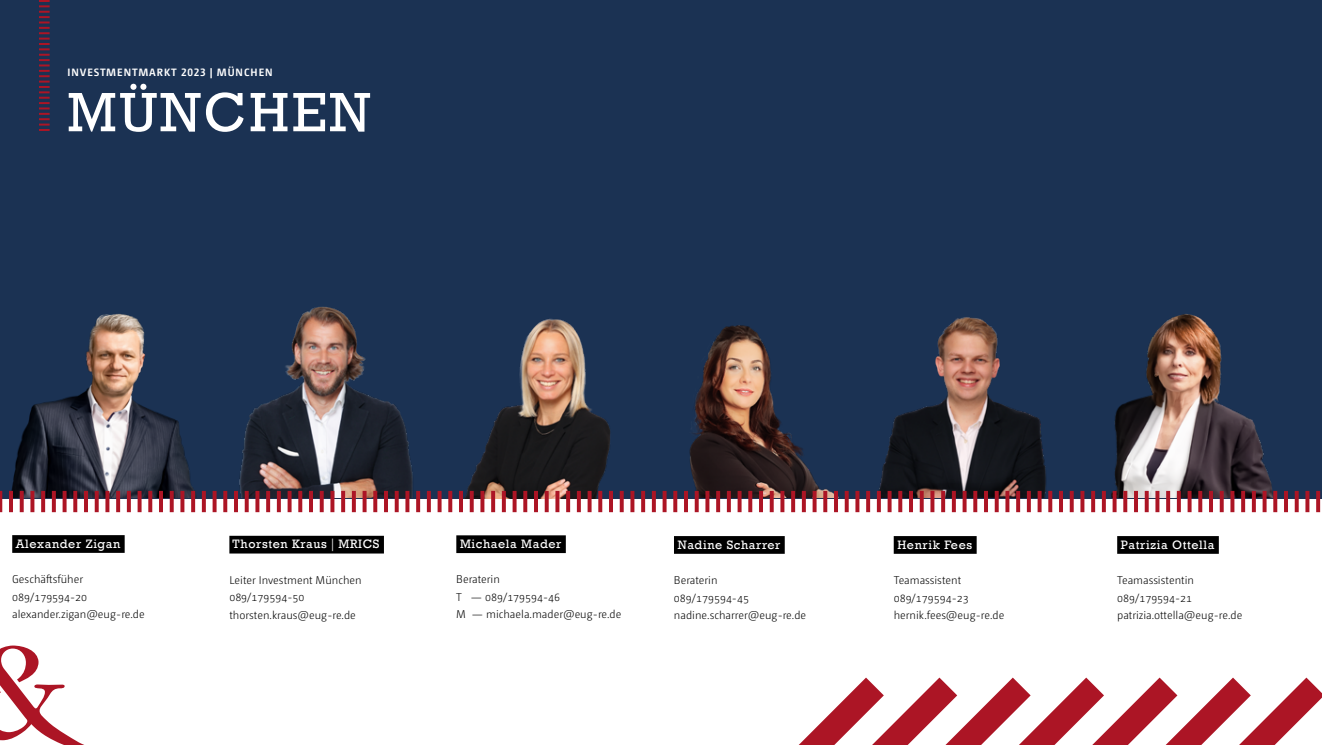
<style>
.page{position:relative;width:1322px;height:745px;background:#fff}
.page>*{position:absolute;margin:0;border:0;box-sizing:border-box;transform-origin:0 0}
.t1{font:56.25px "Rockwell";letter-spacing:.05em;color:#fff}
.t2{font:12.5px "Rockwell";letter-spacing:.05em;color:#fff}
.t3{font:300 11.25px/17.5px "Camingo Dos Pro";color:#000}
.t4{font:700 10.62px "Camingo Dos Pro";letter-spacing:.09em;color:#fff}
.s1{font-family:"Source Sans Pro"}
</style>
<div class="page">
<div style="left:0;top:0;width:1322px;height:498px;background:#1b3253"></div>
<svg style="left:39px;top:0;width:11px;height:131px"></svg>
<svg style="left:799px;top:677px;width:523px;height:67px"></svg>
<div style="left:12px;top:534px;width:113px;height:18px;background:#000"></div>
<img style="left:2px;top:313px;width:200px;height:184px">
<div style="left:229px;top:535px;width:155px;height:18px;background:#000"></div>
<img style="left:227px;top:306px;width:200px;height:191px">
<div style="left:1117px;top:535px;width:102px;height:18px;background:#000"></div>
<img style="left:1101px;top:314px;width:177px;height:183px">
<div style="left:456px;top:535px;width:110px;height:17px;background:#000"></div>
<img style="left:441px;top:318px;width:179px;height:180px">
<img style="left:876px;top:317px;width:198px;height:180px">
<div style="left:894px;top:535px;width:82px;height:18px;background:#000"></div>
<svg style="left:0;top:645px;width:82px;height:99px"></svg>
<img style="left:666px;top:325px;width:194px;height:172px">
<div style="left:674px;top:535px;width:111px;height:18px;background:#000"></div>
<svg style="left:1316px;top:490px;width:4px;height:22px"></svg>
<svg style="left:1305px;top:490px;width:4px;height:22px"></svg>
<svg style="left:1294px;top:490px;width:4px;height:22px"></svg>
<hr style="left:1284px;top:490px;width:4px;height:22px;background:#ac1525">
<svg style="left:1273px;top:490px;width:4px;height:22px"></svg>
<svg style="left:1262px;top:490px;width:4px;height:22px"></svg>
<svg style="left:1252px;top:490px;width:4px;height:22px"></svg>
<svg style="left:1241px;top:490px;width:4px;height:22px"></svg>
<svg style="left:1230px;top:490px;width:4px;height:22px"></svg>
<svg style="left:1219px;top:490px;width:4px;height:22px"></svg>
<hr style="left:1209px;top:490px;width:4px;height:22px;background:#ac1525">
<svg style="left:1198px;top:490px;width:4px;height:22px"></svg>
<svg style="left:1187px;top:490px;width:4px;height:22px"></svg>
<svg style="left:1177px;top:490px;width:4px;height:22px"></svg>
<svg style="left:1166px;top:490px;width:4px;height:22px"></svg>
<svg style="left:1155px;top:490px;width:4px;height:22px"></svg>
<svg style="left:1144px;top:490px;width:4px;height:22px"></svg>
<hr style="left:1134px;top:490px;width:4px;height:22px;background:#ac1525">
<svg style="left:1123px;top:490px;width:4px;height:22px"></svg>
<svg style="left:1112px;top:490px;width:4px;height:22px"></svg>
<svg style="left:1102px;top:490px;width:4px;height:22px"></svg>
<svg style="left:1091px;top:490px;width:4px;height:22px"></svg>
<svg style="left:1080px;top:490px;width:4px;height:22px"></svg>
<svg style="left:1069px;top:490px;width:4px;height:22px"></svg>
<hr style="left:1059px;top:490px;width:4px;height:22px;background:#ac1525">
<svg style="left:1048px;top:490px;width:4px;height:22px"></svg>
<svg style="left:1037px;top:490px;width:4px;height:22px"></svg>
<svg style="left:1027px;top:490px;width:4px;height:22px"></svg>
<svg style="left:1016px;top:490px;width:4px;height:22px"></svg>
<svg style="left:1005px;top:490px;width:4px;height:22px"></svg>
<svg style="left:994px;top:490px;width:4px;height:22px"></svg>
<hr style="left:984px;top:490px;width:4px;height:22px;background:#ac1525">
<svg style="left:973px;top:490px;width:4px;height:22px"></svg>
<svg style="left:962px;top:490px;width:4px;height:22px"></svg>
<svg style="left:952px;top:490px;width:4px;height:22px"></svg>
<svg style="left:941px;top:490px;width:4px;height:22px"></svg>
<svg style="left:930px;top:490px;width:4px;height:22px"></svg>
<svg style="left:919px;top:490px;width:4px;height:22px"></svg>
<hr style="left:909px;top:490px;width:4px;height:22px;background:#ac1525">
<svg style="left:898px;top:490px;width:4px;height:22px"></svg>
<svg style="left:887px;top:490px;width:4px;height:22px"></svg>
<svg style="left:877px;top:490px;width:4px;height:22px"></svg>
<svg style="left:866px;top:490px;width:4px;height:22px"></svg>
<svg style="left:855px;top:490px;width:4px;height:22px"></svg>
<hr style="left:845px;top:490px;width:3px;height:22px;background:#ac1525">
<hr style="left:834px;top:490px;width:4px;height:22px;background:#ac1525">
<svg style="left:823px;top:490px;width:4px;height:22px"></svg>
<svg style="left:812px;top:490px;width:4px;height:22px"></svg>
<svg style="left:802px;top:490px;width:4px;height:22px"></svg>
<svg style="left:791px;top:490px;width:4px;height:22px"></svg>
<svg style="left:780px;top:490px;width:4px;height:22px"></svg>
<svg style="left:770px;top:490px;width:4px;height:22px"></svg>
<hr style="left:759px;top:490px;width:4px;height:22px;background:#ac1525">
<svg style="left:748px;top:490px;width:4px;height:22px"></svg>
<svg style="left:737px;top:490px;width:4px;height:22px"></svg>
<svg style="left:727px;top:490px;width:4px;height:22px"></svg>
<svg style="left:716px;top:490px;width:4px;height:22px"></svg>
<svg style="left:705px;top:490px;width:4px;height:22px"></svg>
<svg style="left:695px;top:490px;width:4px;height:22px"></svg>
<hr style="left:684px;top:490px;width:4px;height:22px;background:#ac1525">
<svg style="left:673px;top:490px;width:4px;height:22px"></svg>
<svg style="left:662px;top:490px;width:4px;height:22px"></svg>
<svg style="left:652px;top:490px;width:4px;height:22px"></svg>
<svg style="left:641px;top:490px;width:4px;height:22px"></svg>
<svg style="left:630px;top:490px;width:4px;height:22px"></svg>
<svg style="left:620px;top:490px;width:4px;height:22px"></svg>
<hr style="left:609px;top:490px;width:4px;height:22px;background:#ac1525">
<svg style="left:598px;top:490px;width:4px;height:22px"></svg>
<svg style="left:587px;top:490px;width:4px;height:22px"></svg>
<svg style="left:577px;top:490px;width:4px;height:22px"></svg>
<svg style="left:566px;top:490px;width:4px;height:22px"></svg>
<svg style="left:555px;top:490px;width:4px;height:22px"></svg>
<svg style="left:545px;top:490px;width:4px;height:22px"></svg>
<hr style="left:534px;top:490px;width:4px;height:22px;background:#ac1525">
<svg style="left:523px;top:490px;width:4px;height:22px"></svg>
<svg style="left:512px;top:490px;width:4px;height:22px"></svg>
<svg style="left:502px;top:490px;width:4px;height:22px"></svg>
<svg style="left:491px;top:490px;width:4px;height:22px"></svg>
<svg style="left:480px;top:490px;width:4px;height:22px"></svg>
<svg style="left:470px;top:490px;width:4px;height:22px"></svg>
<hr style="left:459px;top:490px;width:4px;height:22px;background:#ac1525">
<svg style="left:448px;top:490px;width:4px;height:22px"></svg>
<svg style="left:437px;top:490px;width:4px;height:22px"></svg>
<svg style="left:427px;top:490px;width:4px;height:22px"></svg>
<svg style="left:416px;top:490px;width:4px;height:22px"></svg>
<svg style="left:405px;top:490px;width:4px;height:22px"></svg>
<svg style="left:395px;top:490px;width:4px;height:22px"></svg>
<hr style="left:384px;top:490px;width:4px;height:22px;background:#ac1525">
<svg style="left:373px;top:490px;width:4px;height:22px"></svg>
<hr style="left:363px;top:490px;width:3px;height:22px;background:#ac1525">
<svg style="left:352px;top:490px;width:4px;height:22px"></svg>
<svg style="left:341px;top:490px;width:4px;height:22px"></svg>
<svg style="left:330px;top:490px;width:4px;height:22px"></svg>
<svg style="left:320px;top:490px;width:4px;height:22px"></svg>
<hr style="left:309px;top:490px;width:4px;height:22px;background:#ac1525">
<svg style="left:298px;top:490px;width:4px;height:22px"></svg>
<hr style="left:288px;top:490px;width:3px;height:22px;background:#ac1525">
<svg style="left:277px;top:490px;width:4px;height:22px"></svg>
<svg style="left:266px;top:490px;width:4px;height:22px"></svg>
<svg style="left:255px;top:490px;width:4px;height:22px"></svg>
<svg style="left:245px;top:490px;width:4px;height:22px"></svg>
<hr style="left:234px;top:490px;width:4px;height:22px;background:#ac1525">
<svg style="left:223px;top:490px;width:4px;height:22px"></svg>
<svg style="left:213px;top:490px;width:4px;height:22px"></svg>
<svg style="left:202px;top:490px;width:4px;height:22px"></svg>
<svg style="left:191px;top:490px;width:4px;height:22px"></svg>
<svg style="left:180px;top:490px;width:4px;height:22px"></svg>
<svg style="left:170px;top:490px;width:4px;height:22px"></svg>
<hr style="left:159px;top:490px;width:4px;height:22px;background:#ac1525">
<svg style="left:148px;top:490px;width:4px;height:22px"></svg>
<svg style="left:138px;top:490px;width:4px;height:22px"></svg>
<svg style="left:127px;top:490px;width:4px;height:22px"></svg>
<svg style="left:116px;top:490px;width:4px;height:22px"></svg>
<svg style="left:105px;top:490px;width:4px;height:22px"></svg>
<svg style="left:95px;top:490px;width:4px;height:22px"></svg>
<hr style="left:84px;top:490px;width:4px;height:22px;background:#ac1525">
<svg style="left:73px;top:490px;width:4px;height:22px"></svg>
<svg style="left:63px;top:490px;width:4px;height:22px"></svg>
<svg style="left:52px;top:490px;width:4px;height:22px"></svg>
<svg style="left:41px;top:490px;width:4px;height:22px"></svg>
<svg style="left:30px;top:490px;width:4px;height:22px"></svg>
<svg style="left:20px;top:490px;width:4px;height:22px"></svg>
<hr style="left:9px;top:490px;width:4px;height:22px;background:#ac1525">
<hr style="left:0;top:490px;width:2px;height:22px;background:#ac1525">
<p class="t4" style="left:67px;top:66px;width:207px">INVESTMENTMARKT 2023 | MÜNCHEN</p>
<h1 class="t1" style="left:67px;top:80px;width:304px">MÜNCHEN</h1>
<p class="t2" style="left:16px;top:535px;width:106px">Alexander Zigan</p>
<p class="t3" style="left:12px;top:570px;width:134px">Geschäftsfüher<br>089/179594-20 alexander.zigan@eug-re.de</p>
<p class="t2" style="left:233px;top:536px;width:148px">Thorsten Kraus <span class="s1">|</span> MRICS</p>
<p class="t3" style="left:229px;top:570px;width:134px">Leiter Investment München<br>089/179594-50 thorsten.kraus@eug-re.de</p>
<p class="t2" style="left:460px;top:536px;width:103px">Michaela Mader</p>
<p class="t3" style="left:456px;top:570px;width:167px">Beraterin<br>T — 089/179594-46<br>M — michaela.mader@eug-re.de</p>
<p class="t2" style="left:678px;top:536px;width:104px">Nadine Scharrer</p>
<p class="t3" style="left:674px;top:571px;width:134px">Beraterin<br>089/179594-45 nadine.scharrer@eug-re.de</p>
<p class="t2" style="left:897px;top:536px;width:76px">Henrik Fees</p>
<p class="t3" style="left:894px;top:571px;width:112px">Teamassistent<br>089/179594-23 hernik.fees@eug-re.de</p>
<p class="t2" style="left:1121px;top:536px;width:95px">Patrizia Ottella</p>
<p class="t3" style="left:1117px;top:571px;width:127px">Teamassistentin<br>089/179594-21 patrizia.ottella@eug-re.de</p>
</div>
